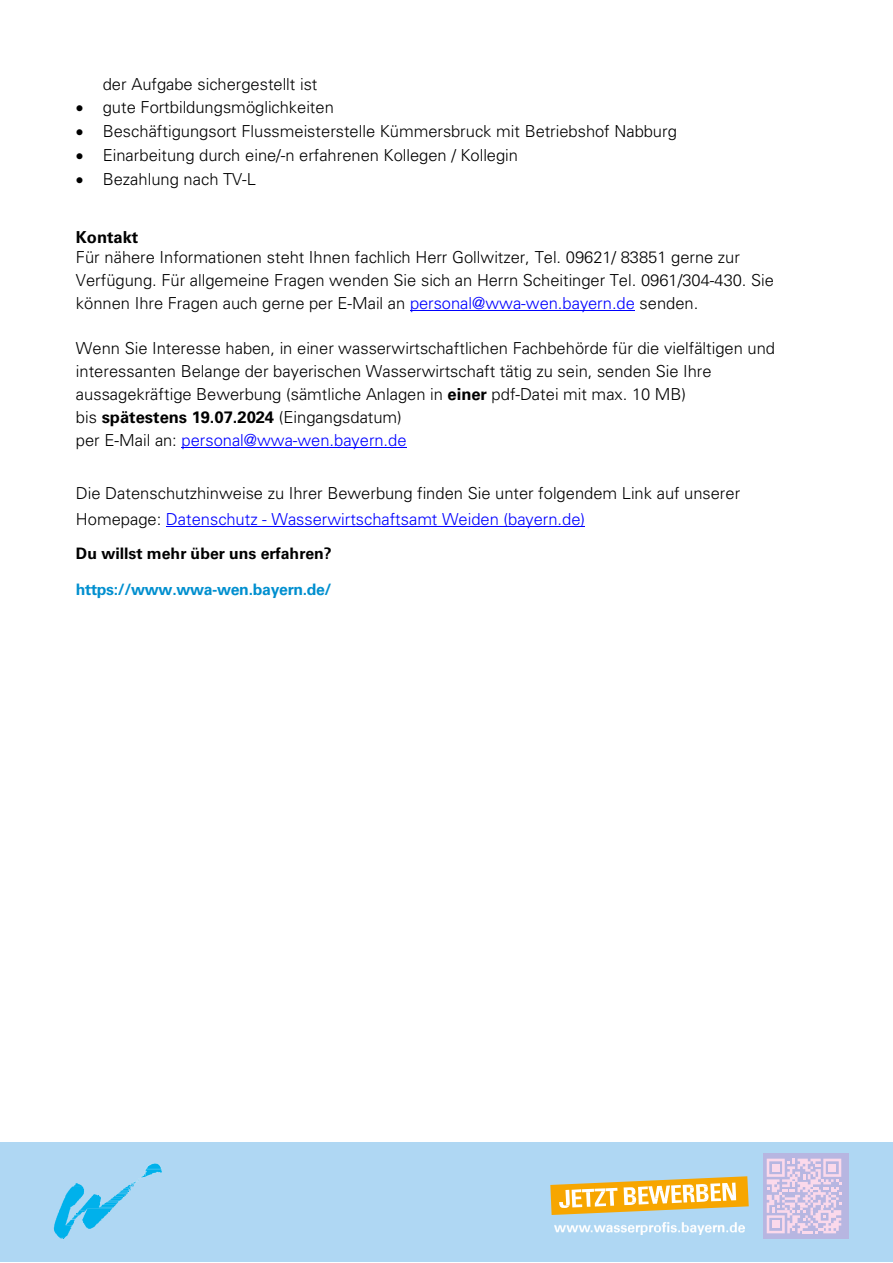
<style>
.page{position:relative;width:893px;height:1263px;background:#fff}
.page>*{position:absolute;margin:0;border:0;box-sizing:border-box;transform-origin:0 0}
.t1{font:300 16.5px/22.8px "Univers LT Std";color:#000}
.t2{font:700 16.5px "Univers LT Std";color:#000}
.t3{font:300 16.5px "Univers LT Std";color:#00f}
.t4{font:700 15.9px "Univers LT Std";letter-spacing:-.025em;color:#008fcf}
.t5{font:700 15.9px "Univers LT Std";color:#000}
.s1{color:#00f}
.s2{font-weight:700}
.s3{font-weight:300}
.s4{color:#000}
</style>
<div class="page">
<hr style="left:410px;top:310px;width:225px;height:1px;background:#00f">
<hr style="left:182px;top:447px;width:225px;height:1px;background:#00f">
<hr style="left:166px;top:526px;width:419px;height:1px;background:#00f">
<div style="left:0;top:1142px;width:892px;height:120px;background:#afd7f3"></div>
<img style="left:134px;top:1163px;width:27px;height:21px">
<svg style="left:54px;top:1183px;width:80px;height:56px"></svg>
<div style="left:763px;top:1153px;width:85px;height:85px;background:#e5007d;opacity:.15"></div>
<img style="left:554px;top:1222px;width:190px;height:13px">
<svg style="left:550px;top:1176px;width:199px;height:39px"></svg>
<p class="t1" style="left:103px;top:75px;width:216px">der Aufgabe sichergestellt ist</p>
<p class="t1" style="left:76px;top:98px;width:259px">• gute Fortbildungsmöglichkeiten</p>
<p class="t1" style="left:76px;top:122px;width:602px">• Beschäftigungsort Flussmeisterstelle Kümmersbruck mit Betriebshof Nabburg</p>
<p class="t1" style="left:76px;top:146px;width:444px">• Einarbeitung durch eine/-n erfahrenen Kollegen / Kollegin</p>
<p class="t1" style="left:76px;top:169px;width:182px">• Bezahlung nach TV-L</p>
<h1 class="t2" style="left:76px;top:231px;width:64px">Kontakt</h1>
<p class="t1" style="left:76px;top:248px;width:699px">Für nähere Informationen steht Ihnen fachlich Herr Gollwitzer, Tel. 09621/ 83851 gerne zur<br>Verfügung. Für allgemeine Fragen wenden Sie sich an Herrn Scheitinger Tel. 0961/304-430. Sie können Ihre Fragen auch gerne per E-Mail an <span class="s1">personal@wwa-wen.bayern.de</span> senden.</p>
<p class="t1" style="left:76px;top:339px;width:700px">Wenn Sie Interesse haben, in einer wasserwirtschaftlichen Fachbehörde für die vielfältigen und interessanten Belange der bayerischen Wasserwirtschaft tätig zu sein, senden Sie Ihre aussagekräftige Bewerbung (sämtliche Anlagen in <span class="s2">einer</span> pdf-Datei mit max. 10 MB)</p>
<p class="t2" style="left:76px;top:411px;width:327px"><span class="s3">bis</span> spätestens 19.07.2024 <span class="s3">(Eingangsdatum)</span></p>
<p class="t3" style="left:76px;top:434px;width:332px"><span class="s4">per E-Mail an:</span> personal@wwa-wen.bayern.de</p>
<p class="t1" style="left:76px;top:483px;width:666px;line-height:25.5px">Die Datenschutzhinweise zu Ihrer Bewerbung finden Sie unter folgendem Link auf unserer<br>Homepage: <span class="s1">Datenschutz - Wasserwirtschaftsamt Weiden (bayern.de)</span></p>
<p class="t5" style="left:76px;top:548px;width:257px">Du willst mehr über uns erfahren?</p>
<p class="t4" style="left:76px;top:583px;width:257px">https://www.wwa-wen.bayern.de/</p>
</div>
